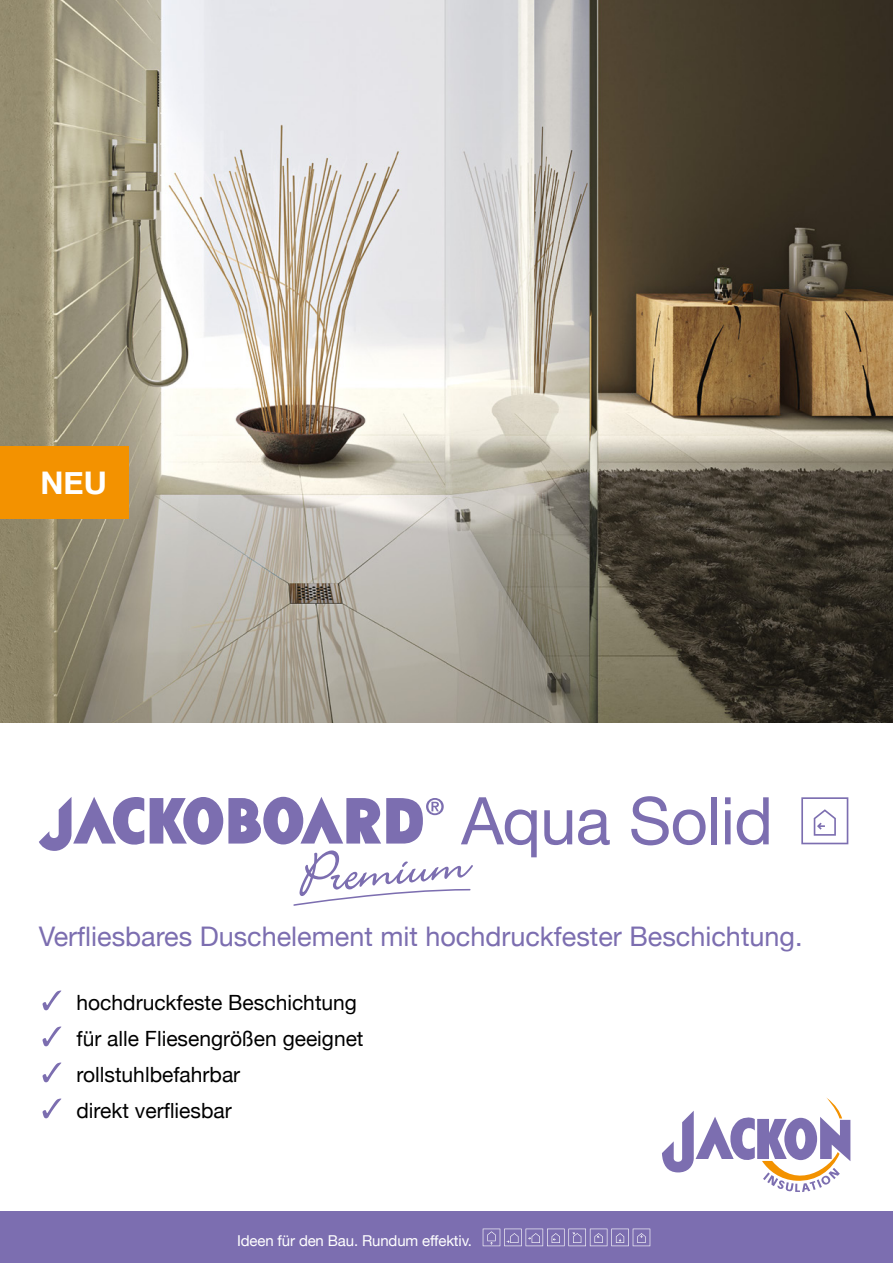
<style>
.page{position:relative;width:893px;height:1263px;background:#fff}
.page>*{position:absolute;margin:0;border:0;box-sizing:border-box;transform-origin:0 0}
.Absatzformat_3{font:65.85px "Helvetica Neue";letter-spacing:-.015em;color:#7c6eb0}
.reg_8pt_weiss_lb{font:700 31.2px "Helvetica Neue";color:#fff}
.liste_linksbdg_weiss{font:27px "Helvetica Neue";color:#7c6eb0}
.fliess_10reg_block_s{font:21px "Helvetica Neue";color:#000}
._8pt{font:15px "Helvetica Neue";letter-spacing:-.01em;color:#fff}
</style>
<div class="page">
<img style="left:0;top:0;width:893px;height:723px">
<svg style="left:662px;top:1097px;width:188px;height:95px"></svg>
<svg style="left:801px;top:797px;width:47px;height:47px"></svg>
<svg style="left:39px;top:797px;width:105px;height:54px"></svg>
<div style="left:0;top:1212px;width:893px;height:51px;background:#7c6eb0"></div>
<svg style="left:150px;top:797px;width:323px;height:109px"></svg>
<svg style="left:43px;top:990px;width:18px;height:20px"></svg>
<svg style="left:43px;top:1026px;width:18px;height:20px"></svg>
<svg style="left:43px;top:1062px;width:18px;height:20px"></svg>
<svg style="left:43px;top:1098px;width:18px;height:20px"></svg>
<div style="left:0;top:446px;width:128px;height:73px;background:#f39200"></div>
<svg style="left:483px;top:1228px;width:167px;height:18px"></svg>
<p class="reg_8pt_weiss_lb" style="left:41px;top:458px;width:68px">NEU</p>
<p class="Absatzformat_3" style="left:461px;top:773px;width:313px">Aqua Solid</p>
<p class="liste_linksbdg_weiss" style="left:39px;top:917px;width:765px">Verfliesbares Duschelement mit hochdruckfester Beschichtung.</p>
<p class="fliess_10reg_block_s" style="left:77px;top:988px;width:282px">hochdruckfeste Beschichtung</p>
<p class="fliess_10reg_block_s" style="left:77px;top:1024px;width:289px">für alle Fliesengrößen geeignet</p>
<p class="fliess_10reg_block_s" style="left:77px;top:1060px;width:165px">rollstuhlbefahrbar</p>
<p class="fliess_10reg_block_s" style="left:77px;top:1096px;width:157px">direkt verfliesbar</p>
<p class="_8pt" style="left:237px;top:1229px;width:236px">Ideen für den Bau. Rundum effektiv.</p>
</div>
